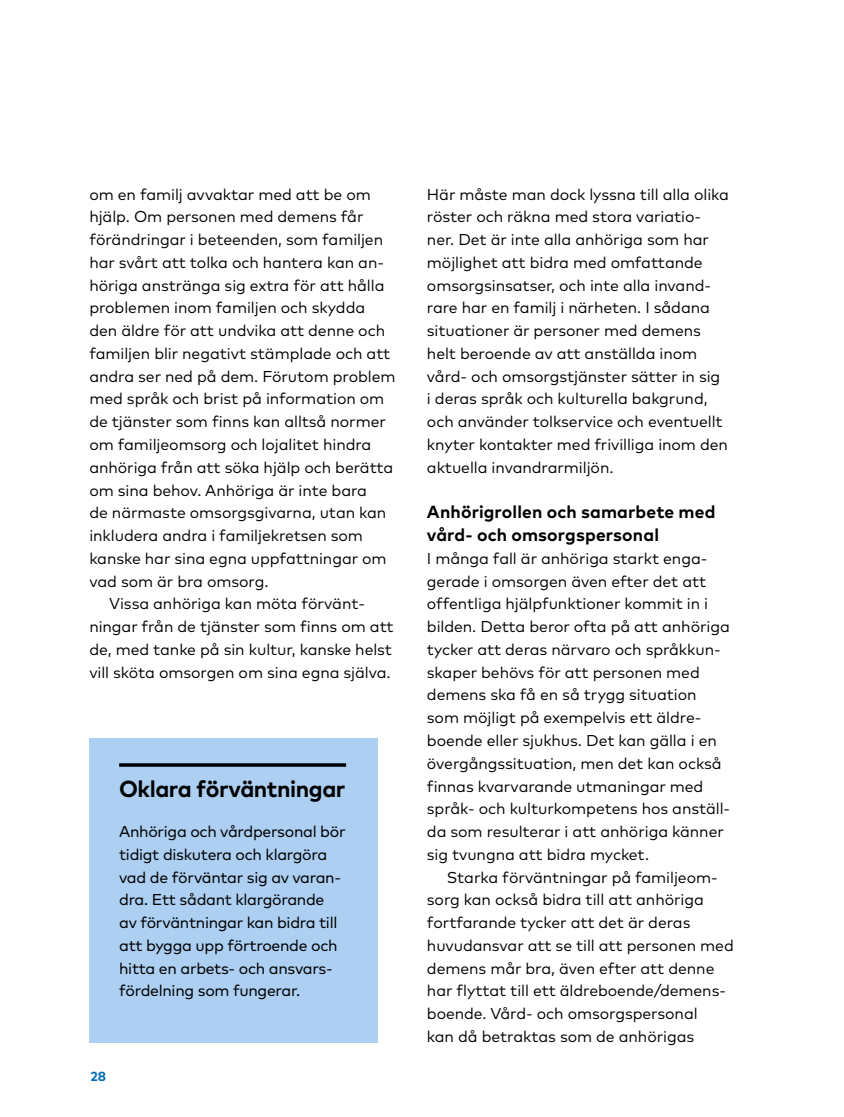
<style>
.page{position:relative;width:844px;height:1117px;background:#fff}
.page>*{position:absolute;margin:0;border:0;box-sizing:border-box;transform-origin:0 0}
.t1{font:700 23.1px "Mark Pro";letter-spacing:-.02em;color:#000}
.t2{font:700 17.5px/22.8px "Mark Pro";letter-spacing:.005em;color:#000}
.t3{font:15.75px/22.8px "Mark Pro";letter-spacing:-.005em;color:#000}
.t4{font:15.75px/22.8px "Mark Pro";letter-spacing:-.02em;color:#000}
.t5{font:700 13.12px "Mark Pro";color:#006eb6}
</style>
<div class="page">
<div style="left:89px;top:737px;width:289px;height:305px;background:#adcff1"></div>
<hr style="left:119px;top:763px;width:227px;height:3px;background:#000">
<p class="t3" style="left:89px;top:181px;width:283px">om en familj avvaktar med att be om</p>
<p class="t3" style="left:89px;top:204px;width:275px">hjälp. Om personen med demens får</p>
<p class="t3" style="left:89px;top:227px;width:295px">förändringar i beteenden, som familjen</p>
<p class="t3" style="left:89px;top:250px;width:296px">har svårt att tolka och hantera kan an-</p>
<p class="t3" style="left:89px;top:272px;width:296px">höriga anstränga sig extra för att hålla</p>
<p class="t3" style="left:89px;top:295px;width:277px">problemen inom familjen och skydda</p>
<p class="t3" style="left:89px;top:318px;width:297px">den äldre för att undvika att denne och</p>
<p class="t3" style="left:89px;top:341px;width:302px">familjen blir negativt stämplade och att</p>
<p class="t3" style="left:89px;top:363px;width:307px">andra ser ned på dem. Förutom problem</p>
<p class="t3" style="left:89px;top:386px;width:296px">med språk och brist på information om</p>
<p class="t3" style="left:89px;top:409px;width:298px">de tjänster som finns kan alltså normer</p>
<p class="t3" style="left:89px;top:431px;width:283px">om familjeomsorg och lojalitet hindra</p>
<p class="t3" style="left:89px;top:454px;width:305px">anhöriga från att söka hjälp och berätta</p>
<p class="t3" style="left:89px;top:477px;width:279px">om sina behov. Anhöriga är inte bara</p>
<p class="t3" style="left:89px;top:500px;width:298px">de närmaste omsorgsgivarna, utan kan</p>
<p class="t3" style="left:89px;top:522px;width:275px">inkludera andra i familjekretsen som</p>
<p class="t3" style="left:89px;top:545px;width:299px">kanske har sina egna uppfattningar om</p>
<p class="t3" style="left:89px;top:568px;width:181px">vad som är bra omsorg.</p>
<p class="t3" style="left:109px;top:591px;width:257px">Vissa anhöriga kan möta förvänt-</p>
<p class="t3" style="left:89px;top:613px;width:306px">ningar från de tjänster som finns om att</p>
<p class="t3" style="left:89px;top:636px;width:304px">de, med tanke på sin kultur, kanske helst</p>
<p class="t3" style="left:89px;top:659px;width:303px">vill sköta omsorgen om sina egna själva.</p>
<h1 class="t1" style="left:119px;top:771px;width:228px">Oklara förväntningar</h1>
<p class="t4" style="left:119px;top:818px;width:228px">Anhöriga och vårdpersonal bör tidigt diskutera och klargöra vad de förväntar sig av varan&shy;dra. Ett sådant klargörande av förväntningar kan bidra till att bygga upp förtroende och hitta en arbets- och ansvars&shy;fördelning som fungerar.</p>
<p class="t5" style="left:90px;top:1066px;width:17px">28</p>
<p class="t3" style="left:427px;top:181px;width:303px">Här måste man dock lyssna till alla olika röster och räkna med stora variatio&shy;ner. Det är inte alla anhöriga som har möjlighet att bidra med omfattande omsorgsinsatser, och inte alla invand&shy;rare har en familj i närheten. I sådana situationer är personer med demens helt beroende av att anställda inom vård- och omsorgstjänster sätter in sig<br>i deras språk och kulturella bakgrund, och använder tolkservice och eventuellt knyter kontakter med frivilliga inom den aktuella invandrarmiljön.</p>
<p class="t2" style="left:427px;top:499px;width:290px">Anhörigrollen och samarbete med vård- och omsorgspersonal</p>
<p class="t3" style="left:427px;top:545px;width:305px">I många fall är anhöriga starkt enga&shy;gerade i omsorgen även efter det att offentliga hjälpfunktioner kommit in i bilden. Detta beror ofta på att anhöriga tycker att deras närvaro och språkkun&shy;skaper behövs för att personen med demens ska få en så trygg situation som möjligt på exempelvis ett äldre&shy;boende eller sjukhus. Det kan gälla i en övergångssituation, men det kan också finnas kvarvarande utmaningar med språk- och kulturkompetens hos anställ&shy;da som resulterar i att anhöriga känner sig tvungna att bidra mycket.</p>
<p class="t3" style="left:427px;top:864px;width:308px;text-indent:20px">Starka förväntningar på familjeom&shy;sorg kan också bidra till att anhöriga fortfarande tycker att det är deras huvudansvar att se till att personen med demens mår bra, även efter att denne har flyttat till ett äldreboende/demens&shy;boende. Vård- och omsorgspersonal<br>kan då betraktas som de anhörigas</p>
</div>
